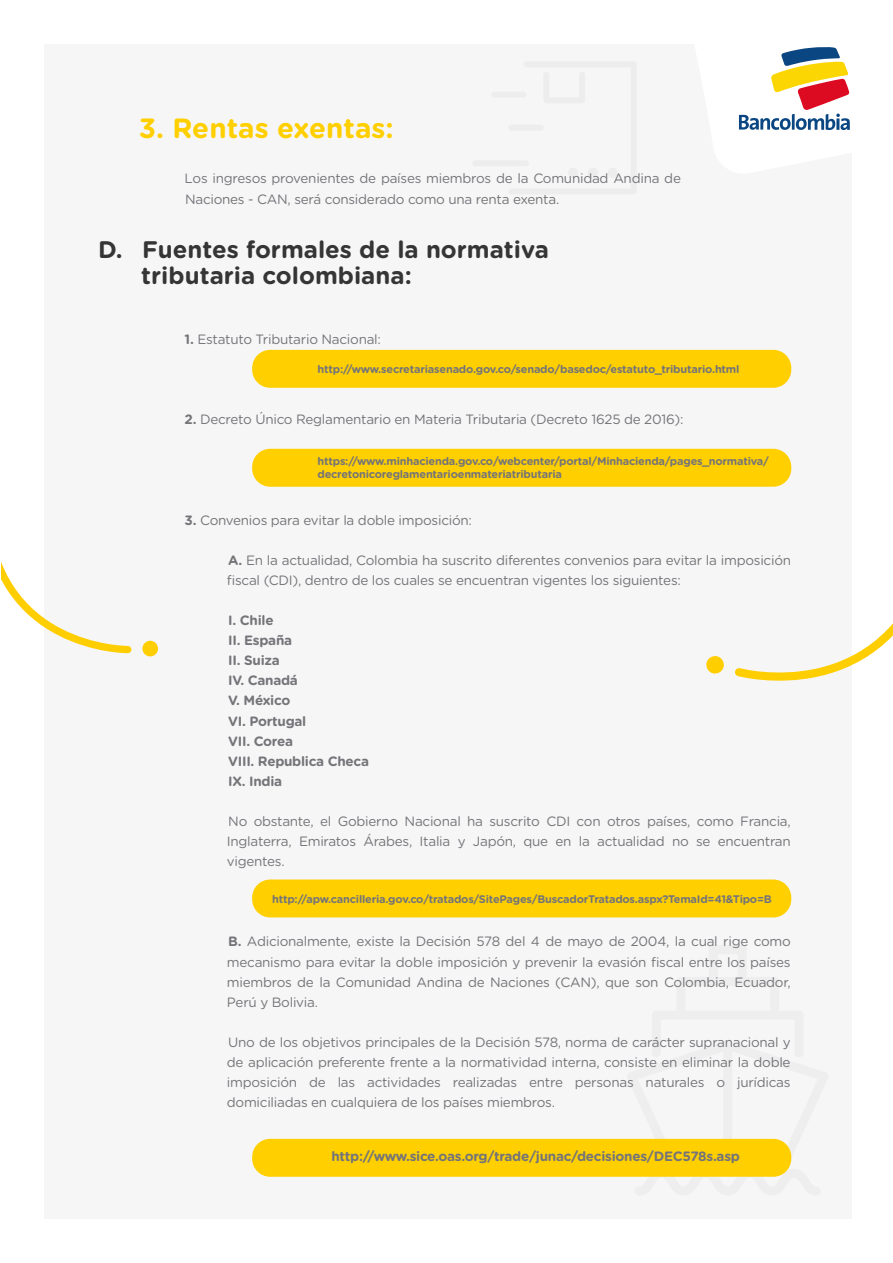
<style>
.page{position:relative;width:893px;height:1263px;background:#fff}
.page>*{position:absolute;margin:0;border:0;box-sizing:border-box;transform-origin:0 0}
.t1{font:700 27.75px "Gotham Rounded";color:#ffcf00}
.t2{font:700 24px/25px "Gotham Rounded";color:#353535}
.t3{font:13.5px/20.1px "Gotham Rounded";letter-spacing:-.02em;color:#747479;text-align:justify}
.t4{font:700 13.5px/20.1px "Gotham Rounded";letter-spacing:-.02em;color:#747479}
.t5{font:700 10.95px/13.4px "Gotham Rounded";letter-spacing:-.02em;color:#747479}
.s1{font-weight:700}
</style>
<div class="page">
<div style="left:44px;top:44px;width:808px;height:1174px;background:#f7f6f6"></div>
<div style="left:472px;top:160px;width:57px;height:6px;background:#ededed;border-radius:3px"></div>
<div style="left:491px;top:92px;width:35px;height:6px;background:#ededed;border-radius:3px"></div>
<div style="left:588px;top:168px;width:10px;height:10px;background:#ededed;border-radius:50%"></div>
<div style="left:608px;top:168px;width:10px;height:10px;background:#ededed;border-radius:50%"></div>
<div style="left:568px;top:168px;width:10px;height:10px;background:#ededed;border-radius:50%"></div>
<svg style="left:1px;top:561px;width:131px;height:93px"></svg>
<div style="left:142px;top:641px;width:16px;height:15px;background:#ffce00;border-radius:50%"></div>
<svg style="left:735px;top:623px;width:158px;height:58px"></svg>
<svg style="left:706px;top:656px;width:18px;height:18px"></svg>
<svg style="left:739px;top:47px;width:111px;height:83px"></svg>
<svg style="left:627px;top:1138px;width:165px;height:24px"></svg>
<div style="left:252px;top:879px;width:539px;height:38px;background:#ffcf00;border-radius:18px"></div>
<div style="left:252px;top:350px;width:539px;height:38px;background:#ffcf00;border-radius:18px"></div>
<div style="left:252px;top:449px;width:539px;height:38px;background:#ffcf00;border-radius:18px"></div>
<div style="left:252px;top:1139px;width:539px;height:38px;background:#ffcf00;border-radius:18px"></div>
<h1 class="t1" style="left:139px;top:108px;width:256px">3. Rentas exentas:</h1>
<p class="t3" style="left:185px;top:168px;width:498px">Los ingresos provenientes de países miembros de la Comunidad Andina de<br>Naciones - CAN, será considerado como una renta exenta.</p>
<h2 class="t2" style="left:141px;top:236px;width:409px;text-indent:-43px">D. Fuentes formales de la normativa tributaria colombiana:</h2>
<p class="t3" style="left:185px;top:329px;width:198px"><span class="s1">1.</span> Estatuto Tributario Nacional:</p>
<p class="t5" style="left:317px;top:362px;width:424px">http://www.secretariasenado.gov.co/senado/basedoc/estatuto_tributario.html</p>
<p class="t3" style="left:185px;top:409px;width:500px"><span class="s1">2.</span> Decreto Único Reglamentario en Materia Tributaria (Decreto 1625 de 2016):</p>
<p class="t5" style="left:317px;top:454px;width:453px">https://www.minhacienda.gov.co/webcenter/portal/Minhacienda/pages_normativa/ decretonicoreglamentarioenmateriatributaria</p>
<p class="t3" style="left:185px;top:509px;width:289px"><span class="s1">3.</span> Convenios para evitar la doble imposición:</p>
<p class="t3" style="left:227px;top:549px;width:566px"><span class="s1">A.</span> En la actualidad, Colombia ha suscrito diferentes convenios para evitar la imposición fiscal (CDI), dentro de los cuales se encuentran vigentes los siguientes:</p>
<p class="t4" style="left:228px;top:610px;width:142px">I. Chile<br>II. España<br>II. Suiza<br>IV. Canadá<br>V. México<br>VI. Portugal<br>VII. Corea<br>VIII. Republica Checa<br>IX. India</p>
<p class="t3" style="left:227px;top:810px;width:565px">No obstante, el Gobierno Nacional ha suscrito CDI con otros países, como Francia, Inglaterra, Emiratos Árabes, Italia y Japón, que en la actualidad no se encuentran vigentes.</p>
<p class="t5" style="left:272px;top:892px;width:501px">http://apw.cancilleria.gov.co/tratados/SitePages/BuscadorTratados.aspx?TemaId=41&amp;Tipo=B</p>
<p class="t3" style="left:227px;top:931px;width:565px"><span class="s1">B.</span> Adicionalmente, existe la Decisión 578 del 4 de mayo de 2004, la cual rige como mecanismo para evitar la doble imposición y prevenir la evasión fiscal entre los países miembros de la Comunidad Andina de Naciones (CAN), que son Colombia, Ecuador, Perú y Bolivia.</p>
<p class="t3" style="left:227px;top:1031px;width:565px">Uno de los objetivos principales de la Decisión 578, norma de carácter supranacional y de aplicación preferente frente a la normatividad interna, consiste en eliminar la doble imposición de las actividades realizadas entre personas naturales o jurídicas domiciliadas en cualquiera de los países miembros.</p>
<p class="t4" style="left:331px;top:1145px;width:410px">http://www.sice.oas.org/trade/junac/decisiones/DEC578s.asp</p>
</div>
